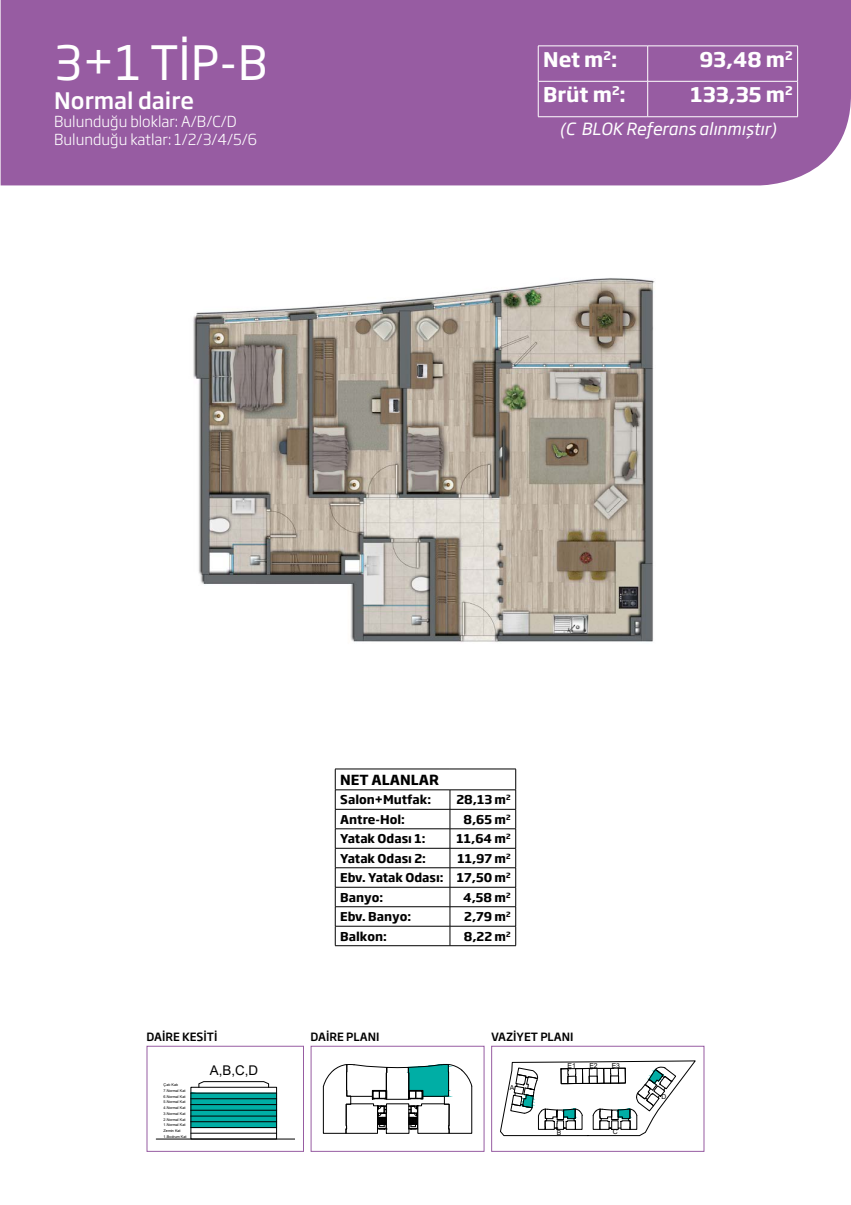
<style>
.page{position:relative;width:851px;height:1205px;background:#fff}
.page>*{position:absolute;margin:0;border:0;box-sizing:border-box;transform-origin:0 0}
.t1{font:46.75px "Soho Gothic Pro";color:#fff}
.t2{font:500 22.5px "Soho Gothic Pro";color:#fff}
.t3{font:700 20px "Soho Gothic Pro";color:#fff}
.t4{font:italic 16.62px "Soho Gothic Pro";color:#fff}
.t5{font:300 15px/18px "Soho Gothic Pro";color:#fff}
.t6{font:700 13.75px "Soho Gothic Pro";color:#000}
.t7{font:13.38px "Arial";color:#000}
.t8{font:700 12px/19.5px "Soho Gothic Pro";color:#000;text-align:justify}
.t9{font:500 11.25px "Soho Gothic Pro";color:#000}
.t10{font:6.75px "Arial";color:#000}
.t11{font:3.75px "Arial";color:#000}
</style>
<div class="page">
<div style="left:1px;top:0;width:849px;height:185px;background:#975ca2"></div>
<hr style="left:538px;top:46px;width:109px;height:1px;background:#fff">
<hr style="left:538px;top:46px;width:1px;height:35px;background:#fff">
<hr style="left:647px;top:46px;width:150px;height:1px;background:#fff">
<hr style="left:647px;top:46px;width:1px;height:35px;background:#fff">
<hr style="left:797px;top:46px;width:1px;height:35px;background:#fff">
<hr style="left:538px;top:81px;width:109px;height:1px;background:#fff">
<hr style="left:538px;top:81px;width:1px;height:36px;background:#fff">
<hr style="left:647px;top:81px;width:150px;height:1px;background:#fff">
<hr style="left:647px;top:81px;width:1px;height:36px;background:#fff">
<hr style="left:797px;top:81px;width:1px;height:36px;background:#fff">
<hr style="left:538px;top:117px;width:109px;height:1px;background:#fff">
<hr style="left:647px;top:117px;width:150px;height:1px;background:#fff">
<img style="left:193px;top:278px;width:462px;height:364px">
<div style="left:491px;top:1046px;width:213px;height:106px;border:1px solid #975ca2"></div>
<svg style="left:500px;top:1060px;width:196px;height:76px"></svg>
<div style="left:146px;top:1046px;width:158px;height:106px;border:1px solid #975ca2"></div>
<hr style="left:156px;top:1139px;width:138px;height:1px;background:#000">
<hr style="left:191px;top:1133px;width:85px;height:1px;background:#000">
<svg style="left:190px;top:1081px;width:87px;height:47px"></svg>
<div style="left:310px;top:1046px;width:174px;height:106px;border:1px solid #975ca2"></div>
<svg style="left:323px;top:1064px;width:149px;height:69px"></svg>
<hr style="left:335px;top:769px;width:115px;height:1px;background:#000">
<hr style="left:450px;top:769px;width:66px;height:1px;background:#000">
<hr style="left:335px;top:789px;width:115px;height:1px;background:#000">
<hr style="left:450px;top:789px;width:66px;height:1px;background:#000">
<hr style="left:335px;top:809px;width:115px;height:1px;background:#000">
<hr style="left:450px;top:809px;width:66px;height:1px;background:#000">
<hr style="left:335px;top:828px;width:115px;height:1px;background:#000">
<hr style="left:450px;top:828px;width:66px;height:1px;background:#000">
<hr style="left:335px;top:848px;width:115px;height:1px;background:#000">
<hr style="left:450px;top:848px;width:66px;height:1px;background:#000">
<hr style="left:335px;top:867px;width:115px;height:1px;background:#000">
<hr style="left:450px;top:867px;width:66px;height:1px;background:#000">
<hr style="left:335px;top:887px;width:115px;height:1px;background:#000">
<hr style="left:450px;top:887px;width:66px;height:1px;background:#000">
<hr style="left:335px;top:906px;width:115px;height:1px;background:#000">
<hr style="left:450px;top:906px;width:66px;height:1px;background:#000">
<hr style="left:335px;top:926px;width:115px;height:1px;background:#000">
<svg style="left:335px;top:769px;width:1px;height:176px"></svg>
<hr style="left:450px;top:926px;width:66px;height:1px;background:#000">
<svg style="left:449px;top:790px;width:1px;height:155px"></svg>
<svg style="left:515px;top:769px;width:1px;height:176px"></svg>
<hr style="left:335px;top:945px;width:115px;height:1px;background:#000">
<hr style="left:450px;top:945px;width:66px;height:1px;background:#000">
<h1 class="t1" style="left:54px;top:34px;width:215px">3+1 TİP-B</h1>
<h2 class="t2" style="left:54px;top:87px;width:141px">Normal daire</h2>
<p class="t5" style="left:54px;top:113px;width:204px">Bulunduğu bloklar: A/B/C/D<br>Bulunduğu katlar: 1/2/3/4/5/6</p>
<h3 class="t3" style="left:543px;top:46px;width:76px">Net m<sup>2</sup>:</h3>
<h3 class="t3" style="left:699px;top:46px;width:95px">93,48 m<sup>2</sup></h3>
<h3 class="t3" style="left:543px;top:82px;width:84px">Brüt m<sup>2</sup>:</h3>
<h3 class="t3" style="left:690px;top:82px;width:103px">133,35 m<sup>2</sup></h3>
<h3 class="t4" style="left:559px;top:118px;width:218px">(C BLOK Referans alınmıştır)</h3>
<p class="t9" style="left:146px;top:1029px;width:72px">DAİRE KESİTİ</p>
<p class="t7" style="left:210px;top:1060px;width:50px">A,B,C,D</p>
<p class="t11" style="left:164px;top:1082px;width:16px">Çatı Katı</p>
<p class="t11" style="left:164px;top:1088px;width:23px">7.Normal Kat</p>
<p class="t11" style="left:164px;top:1094px;width:23px">6.Normal Kat</p>
<p class="t11" style="left:164px;top:1099px;width:23px">5.Normal Kat</p>
<p class="t11" style="left:164px;top:1105px;width:23px">4.Normal Kat</p>
<p class="t11" style="left:164px;top:1111px;width:23px">3.Normal Kat</p>
<p class="t11" style="left:164px;top:1117px;width:23px">2.Normal Kat</p>
<p class="t11" style="left:164px;top:1122px;width:23px">1.Normal Kat</p>
<p class="t11" style="left:164px;top:1128px;width:19px">Zemin Kat</p>
<p class="t11" style="left:164px;top:1134px;width:24px">1.Bodrum Kat</p>
<p class="t6" style="left:340px;top:771px;width:100px">NET ALANLAR</p>
<p class="t8" style="left:340px;top:790px;width:92px">Salon+Mutfak:</p>
<p class="t8" style="left:456px;top:790px;width:56px">28,13 m<sup>2</sup></p>
<p class="t8" style="left:340px;top:809px;width:66px">Antre-Hol:</p>
<p class="t8" style="left:463px;top:809px;width:49px">8,65 m<sup>2</sup></p>
<p class="t8" style="left:340px;top:829px;width:87px">Yatak Odası 1:</p>
<p class="t8" style="left:456px;top:829px;width:56px">11,64 m<sup>2</sup></p>
<p class="t8" style="left:340px;top:848px;width:87px">Yatak Odası 2:</p>
<p class="t8" style="left:340px;top:848px;width:172px;text-indent:117px">11,97 m<sup>2<br></sup>Ebv. Yatak Odası: 17,50 m<sup>2<br></sup>Banyo:</p>
<p class="t8" style="left:463px;top:887px;width:49px">4,58 m<sup>2</sup></p>
<p class="t8" style="left:340px;top:906px;width:72px">Ebv. Banyo:</p>
<p class="t8" style="left:464px;top:906px;width:48px">2,79 m<sup>2</sup></p>
<p class="t8" style="left:340px;top:926px;width:48px">Balkon:</p>
<p class="t8" style="left:463px;top:926px;width:48px">8,22 m<sup>2</sup></p>
<p class="t9" style="left:310px;top:1029px;width:70px">DAİRE PLANI</p>
<p class="t9" style="left:491px;top:1029px;width:84px">VAZİYET PLANI</p>
<p class="t10" style="left:510px;top:1083px;width:6px">A</p>
<p class="t10" style="left:567px;top:1061px;width:10px">E1</p>
<p class="t10" style="left:589px;top:1061px;width:10px">E2</p>
<p class="t10" style="left:611px;top:1061px;width:10px">E3</p>
<p class="t10" style="left:557px;top:1127px;width:6px">B</p>
<p class="t10" style="left:612px;top:1127px;width:6px">C</p>
<p class="t10" style="left:661px;top:1092px;width:6px">D</p>
</div>
